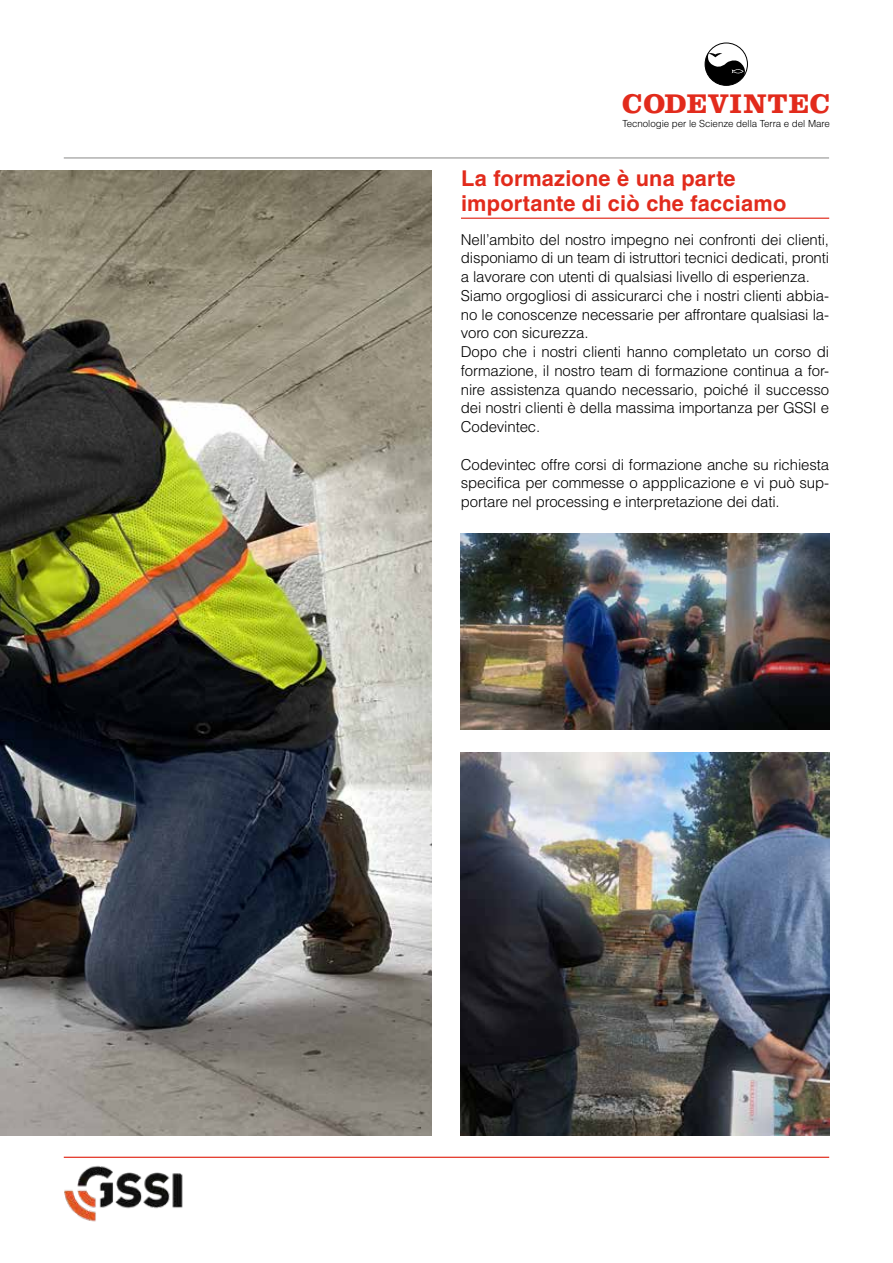
<style>
.page{position:relative;width:893px;height:1263px;background:#fff}
.page>*{position:absolute;margin:0;border:0;box-sizing:border-box;transform-origin:0 0}
.t1{font:700 28.05px "Clarendon LT Std";letter-spacing:.03em;color:#e22b1c}
.t2{font:700 21.75px/25.5px "Helvetica LT Std";letter-spacing:.01em;color:#e22b1c}
.t3{font:300 15px/18.8px "Helvetica LT Std";letter-spacing:-.01em;color:#000}
.t4{font:300 9.75px "Helvetica LT Std";letter-spacing:-.005em;color:#000}
</style>
<div class="page">
<hr style="left:64px;top:157px;width:765px;height:2px;background:#9d9d9c">
<hr style="left:64px;top:1157px;width:765px;height:1px;background:#e22b1c">
<svg style="left:705px;top:43px;width:42px;height:42px"></svg>
<div style="left:705px;top:43px;width:43px;height:43px;border:1px solid #000;border-radius:50%"></div>
<img style="left:64px;top:1165px;width:119px;height:57px">
<img style="left:0;top:170px;width:432px;height:965px">
<hr style="left:461px;top:218px;width:368px;height:1px;background:#e22b1c">
<img style="left:461px;top:753px;width:368px;height:382px">
<img style="left:461px;top:534px;width:368px;height:195px">
<h1 class="t1" style="left:622px;top:87px;width:209px">CODEVINTEC</h1>
<p class="t4" style="left:622px;top:117px;width:209px">Tecnologie per le Scienze della Terra e del Mare</p>
<h2 class="t2" style="left:461px;top:165px;width:327px">La formazione è una parte importante di ciò che facciamo</h2>
<p class="t3" style="left:461px;top:230px;width:370px">Nell’ambito del nostro impegno nei confronti dei clienti, disponiamo di un team di istruttori tecnici dedicati, pronti a lavorare con utenti di qualsiasi livello di esperienza.<br>Siamo orgogliosi di assicurarci che i nostri clienti abbia&shy;no le conoscenze necessarie per affrontare qualsiasi la&shy;voro con sicurezza.<br>Dopo che i nostri clienti hanno completato un corso di formazione, il nostro team di formazione continua a for&shy;nire assistenza quando necessario, poiché il successo dei nostri clienti è della massima importanza per GSSI e Codevintec.</p>
<p class="t3" style="left:461px;top:455px;width:370px;text-align:justify">Codevintec offre corsi di formazione anche su richiesta specifica per commesse o appplicazione e vi può sup&shy;portare nel processing e interpretazione dei dati.</p>
</div>
